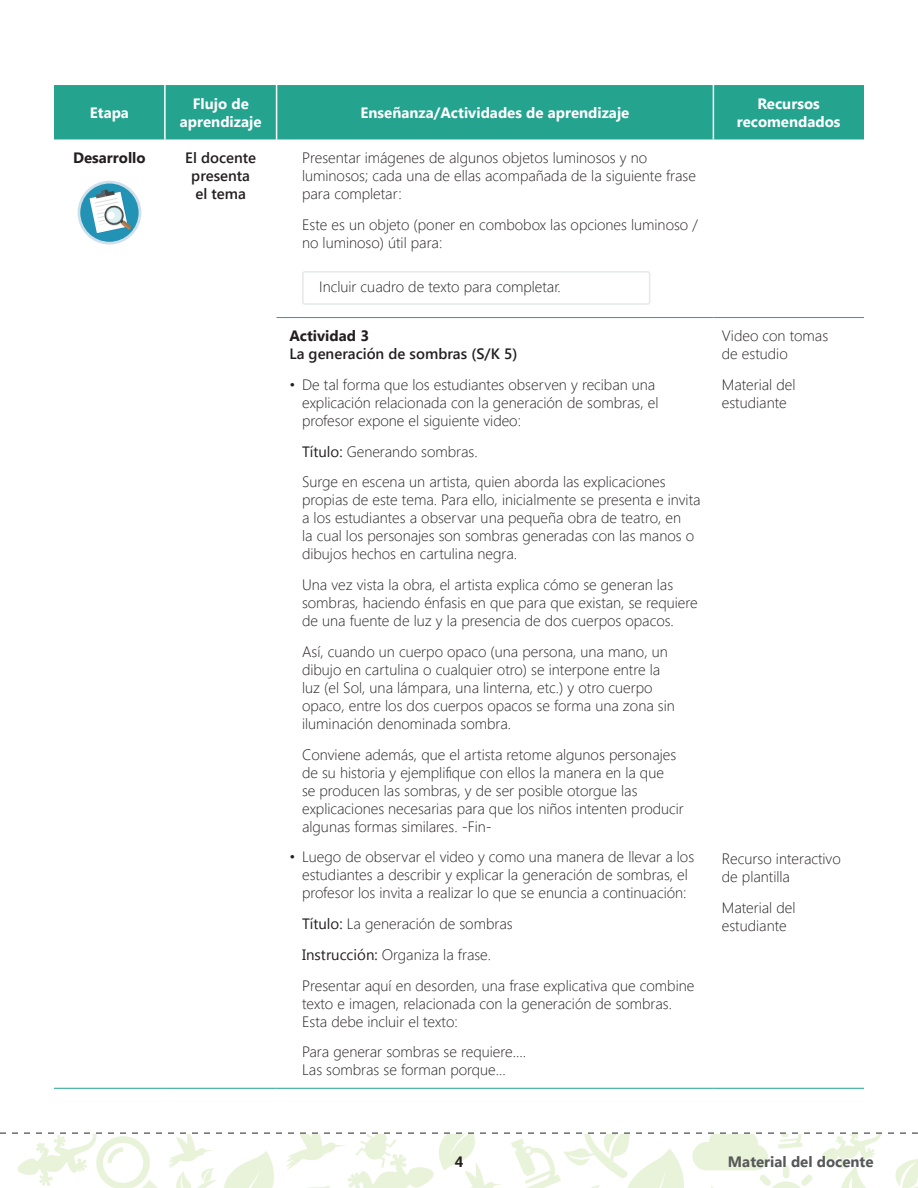
<style>
.page{position:relative;width:918px;height:1188px;background:#fff}
.page>*{position:absolute;margin:0;border:0;box-sizing:border-box;transform-origin:0 0}
.t1{font:300 15px/18px "Segoe UI";color:#231f20}
.t2{font:700 15px/18px "Segoe UI";color:#fff;text-align:center}
.t3{font:600 15px/18px "Segoe UI";color:#231f20;text-align:center}
.t4{font:700 15px "Segoe UI";color:#231f20}
.t5{font:700 15px "Segoe UI";color:#57585a}
.s1{font-weight:400}
</style>
<div class="page">
<svg style="left:0;top:1132px;width:918px;height:56px"></svg>
<div style="left:54px;top:85px;width:810px;height:54px;background:#24a38f"></div>
<hr style="left:164px;top:85px;width:2px;height:54px;background:#fff">
<hr style="left:276px;top:85px;width:1px;height:54px;background:#fff">
<hr style="left:713px;top:85px;width:1px;height:54px;background:#fff">
<hr style="left:277px;top:317px;width:436px;height:1px;background:#24a38f">
<hr style="left:713px;top:317px;width:151px;height:1px;background:#24a38f">
<hr style="left:277px;top:1088px;width:436px;height:1px;background:#24a38f">
<hr style="left:713px;top:1088px;width:151px;height:1px;background:#24a38f">
<hr style="left:54px;top:1088px;width:111px;height:1px;background:#24a38f">
<hr style="left:165px;top:1088px;width:112px;height:1px;background:#24a38f">
<svg style="left:78px;top:181px;width:63px;height:64px"></svg>
<div style="left:80px;top:184px;width:59px;height:58px;background:#2293b4;border-radius:50%"></div>
<svg style="left:90px;top:189px;width:42px;height:45px"></svg>
<div style="left:302px;top:271px;width:348px;height:34px;border:2px solid #e6e7e9;border-radius:2px"></div>
<p class="t2" style="left:90px;top:103px;width:41px">Etapa</p>
<p class="t2" style="left:180px;top:94px;width:83px">Flujo de aprendizaje</p>
<p class="t2" style="left:361px;top:103px;width:270px">Enseñanza/Actividades de aprendizaje</p>
<p class="t2" style="left:737px;top:94px;width:105px">Recursos recomendados</p>
<p class="t4" style="left:73px;top:147px;width:74px">Desarrollo</p>
<p class="t3" style="left:185px;top:148px;width:72px">El docente presenta el tema</p>
<p class="t1" style="left:302px;top:148px;width:395px">Presentar imágenes de algunos objetos luminosos y no luminosos; cada una de ellas acompañada de la siguiente frase para completar:</p>
<p class="t1" style="left:302px;top:215px;width:397px">Este es un objeto (poner en combobox las opciones luminoso / no luminoso) útil para:</p>
<p class="t1" style="left:319px;top:277px;width:243px">Incluir cuadro de texto para completar.</p>
<p class="t4" style="left:289px;top:325px;width:81px">Actividad 3</p>
<p class="t3" style="left:289px;top:345px;width:229px">La generación de sombras (S/K 5)</p>
<p class="t1" style="left:302px;top:375px;width:358px;text-indent:-13px">• De tal forma que los estudiantes observen y reciban una explicación relacionada con la generación de sombras, el profesor expone el siguiente video:</p>
<p class="t1" style="left:302px;top:435px;width:365px;line-height:30.8px"><span class="s1">Título:</span> Generando sombras.<br>Surge en escena un artista, quien aborda las explicaciones</p>
<p class="t1" style="left:302px;top:490px;width:400px">propias de este tema. Para ello, inicialmente se presenta e invita a los estudiantes a observar una pequeña obra de teatro, en<br>la cual los personajes son sombras generadas con las manos o dibujos hechos en cartulina negra.</p>
<p class="t1" style="left:302px;top:575px;width:397px">Una vez vista la obra, el artista explica cómo se generan las sombras, haciendo énfasis en que para que existan, se requiere de una fuente de luz y la presencia de dos cuerpos opacos.</p>
<p class="t1" style="left:302px;top:642px;width:374px">Así, cuando un cuerpo opaco (una persona, una mano, un dibujo en cartulina o cualquier otro) se interpone entre la luz (el Sol, una lámpara, una linterna, etc.) y otro cuerpo opaco, entre los dos cuerpos opacos se forma una zona sin iluminación denominada sombra.</p>
<p class="t1" style="left:302px;top:745px;width:383px">Conviene además, que el artista retome algunos personajes de su historia y ejemplifique con ellos la manera en la que<br>se producen las sombras, y de ser posible otorgue las explicaciones necesarias para que los niños intenten producir algunas formas similares. -Fin-</p>
<p class="t1" style="left:289px;top:847px;width:406px;text-align:center">• Luego de observar el video y como una manera de llevar a los estudiantes a describir y explicar la generación de sombras, el profesor los invita a realizar lo que se enuncia a continuación:</p>
<p class="t1" style="left:302px;top:908px;width:394px;line-height:30.8px"><span class="s1">Título:</span> La generación de sombras<br><span class="s1">Instrucción:</span> Organiza la frase.<br>Presentar aquí en desorden, una frase explicativa que combine</p>
<p class="t1" style="left:302px;top:994px;width:372px">texto e imagen, relacionada con la generación de sombras.<br>Esta debe incluir el texto:</p>
<p class="t1" style="left:302px;top:1042px;width:225px">Para generar sombras se requiere….<br>Las sombras se forman porque…</p>
<p class="t1" style="left:722px;top:326px;width:108px">Video con tomas de estudio</p>
<p class="t1" style="left:722px;top:375px;width:75px">Material del estudiante</p>
<p class="t1" style="left:722px;top:849px;width:120px">Recurso interactivo de plantilla</p>
<p class="t1" style="left:722px;top:898px;width:75px">Material del estudiante</p>
<p class="t4" style="left:455px;top:1151px;width:10px">4</p>
<p class="t5" style="left:728px;top:1151px;width:147px">Material del docente</p>
</div>
